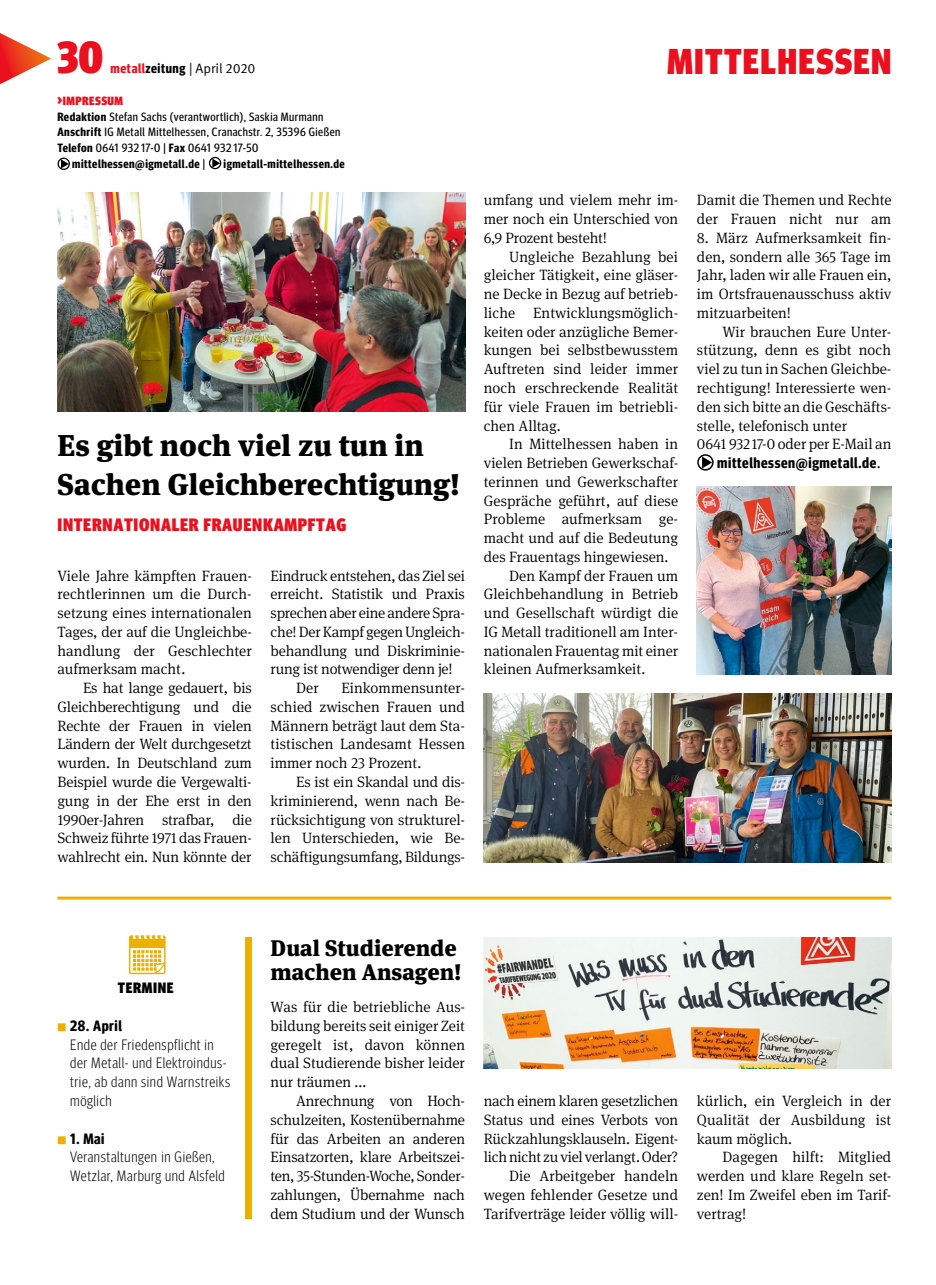
<style>
.page{position:relative;width:936px;height:1285px;background:#fff}
.page>*{position:absolute;margin:0;border:0;box-sizing:border-box;transform-origin:0 0}
.t1{font:900 condensed 45px "Meta Head IGMT";color:#ec101f}
.t2{font:900 condensed 36px "Meta Head IGMT";letter-spacing:.04em;color:#ec101f}
.t3{font:900 30px/39px "Meta Serif IGMT";color:#000}
.t4{font:900 22.5px/24px "Meta Serif IGMT";color:#000}
.t5{font:900 condensed 18px "Meta Head IGMT";letter-spacing:.04em;color:#ec101f}
.t6{font:300 15px/18.8px "Meta Serif IGMT";color:#000;text-align:justify}
.t7{font:300 condensed 15px/18.8px "Meta Head IGMT";letter-spacing:.04em;color:#000}
.t8{font:700 15px "Meta Headline Cond OT";letter-spacing:.04em;color:#000}
.t9{font:300 15px "Meta Serif IGMT";letter-spacing:-.02em;color:#000}
.t10{font:900 condensed 15px "Meta Head IGMT";letter-spacing:.04em;color:#000}
.t11{font:13.5px "Meta IGMT";color:#000}
.t12{font:12px "Meta Headline Cond OT";letter-spacing:.04em;color:#000}
.t13{font:700 12px "Meta Headline Cond OT";letter-spacing:.04em;color:#000}
.t14{font:900 condensed 12px "Meta Head IGMT";letter-spacing:.04em;color:#ec101f}
.s1{font-family:"Meta Headline Cond OT";font-weight:700;color:#ec101f}
.s2{font-family:"Meta Headline Cond OT";font-weight:700}
.s3{font-size:13.5px}
.s4{font-weight:700}
.s5{font-weight:400}
.s6{font-family:"Meta Serif IGMT";font-weight:300}
.s7{font-family:"Meta IGMT";font-size:10.5px;color:#edb000}
</style>
<div class="page">
<hr style="left:57px;top:896px;width:834px;height:3px;background:#edb000">
<img style="left:57px;top:193px;width:408px;height:218px">
<div style="left:58px;top:158px;width:12px;height:12px;border:1px solid #000;border-radius:50%"></div>
<svg style="left:61px;top:159px;width:8px;height:9px"></svg>
<div style="left:209px;top:157px;width:12px;height:12px;border:1px solid #000;border-radius:50%"></div>
<svg style="left:212px;top:158px;width:8px;height:10px"></svg>
<svg style="left:0;top:33px;width:51px;height:51px"></svg>
<img style="left:483px;top:693px;width:408px;height:168px">
<img style="left:697px;top:486px;width:194px;height:188px">
<img style="left:483px;top:937px;width:408px;height:131px">
<div style="left:246px;top:936px;width:6px;height:282px;background:#edb000"></div>
<svg style="left:129px;top:935px;width:37px;height:40px"></svg>
<div style="left:697px;top:454px;width:16px;height:16px;border:1px solid #000;border-radius:50%"></div>
<svg style="left:702px;top:456px;width:10px;height:12px"></svg>
<h1 class="t1" style="left:57px;top:21px;width:47px">30</h1>
<p class="t11" style="left:111px;top:58px;width:146px"><span class="s1">metall</span><span class="s2">zeitung</span> | April 2020</p>
<p class="t14" style="left:57px;top:91px;width:67px"><span class="s3">&gt;</span>IMPRESSUM</p>
<p class="t12" style="left:57px;top:109px;width:267px"><span class="s4">Redaktion</span> Stefan Sachs (verantwortlich), Saskia Murmann</p>
<p class="t12" style="left:57px;top:125px;width:284px"><span class="s4">Anschrift</span> IG Metall Mittelhessen, Cranachstr. 2, 35396 Gießen</p>
<p class="t12" style="left:57px;top:141px;width:202px"><span class="s4">Telefon</span> 0641 932 17-0 | <span class="s4">Fax</span> 0641 932 17-50</p>
<p class="t13" style="left:72px;top:156px;width:134px">mittelhessen@igmetall.de <span class="s5">|</span></p>
<p class="t13" style="left:224px;top:156px;width:123px">igmetall-mittelhessen.de</p>
<h3 class="t3" style="left:57px;top:422px;width:404px">Es gibt noch viel zu tun in<br>Sachen Gleichberechtigung!</h3>
<p class="t5" style="left:57px;top:510px;width:290px">INTERNATIONALER FRAUENKAMPFTAG</p>
<p class="t6" style="left:57px;top:565px;width:196px">Viele Jahre kämpften Frauen&shy;rechtlerinnen um die Durch&shy;setzung eines internationalen Tages, der auf die Ungleichbe&shy;handlung der Geschlechter aufmerksam macht.</p>
<p class="t6" style="left:57px;top:677px;width:196px;text-indent:26px">Es hat lange gedauert, bis Gleichberechtigung und die Rechte der Frauen in vielen Ländern der Welt durchgesetzt wurden. In Deutschland zum Beispiel wurde die Vergewalti&shy;gung in der Ehe erst in den 1990er-Jahren strafbar, die Schweiz führte 1971 das Frauen&shy;wahlrecht ein. Nun könnte der</p>
<p class="t6" style="left:270px;top:565px;width:196px">Eindruck entstehen, das Ziel sei</p>
<p class="t6" style="left:270px;top:584px;width:196px">erreicht. Statistik und Praxis</p>
<p class="t9" style="left:270px;top:602px;width:196px">sprechen aber eine andere Spra-</p>
<p class="t6" style="left:270px;top:621px;width:196px">che! Der Kampf gegen Ungleich-</p>
<p class="t6" style="left:270px;top:640px;width:196px">behandlung und Diskriminie-</p>
<p class="t6" style="left:270px;top:659px;width:183px">rung ist notwendiger denn je!</p>
<p class="t6" style="left:296px;top:677px;width:24px">Der</p>
<p class="t6" style="left:270px;top:677px;width:196px;text-indent:71px">Einkommensunter&shy;schied zwischen Frauen und Männern beträgt laut dem Sta&shy;tistischen Landesamt Hessen immer noch 23 Prozent.</p>
<p class="t6" style="left:270px;top:771px;width:196px;text-indent:26px">Es ist ein Skandal und dis&shy;kriminierend, wenn nach Be&shy;rücksichtigung von strukturel&shy;len Unterschieden, wie Be&shy;schäftigungsumfang, Bildungs-</p>
<h2 class="t2" style="left:667px;top:33px;width:225px">MITTELHESSEN</h2>
<p class="t6" style="left:484px;top:190px;width:196px">umfang und vielem mehr im&shy;mer noch ein Unterschied von 6,9 Prozent besteht!</p>
<p class="t6" style="left:484px;top:246px;width:196px;text-indent:26px">Ungleiche Bezahlung bei gleicher Tätigkeit, eine gläser&shy;ne Decke in Bezug auf betrieb&shy;liche Entwicklungsmöglich&shy;keiten oder anzügliche Bemer&shy;kungen bei selbstbewusstem Auftreten sind leider immer noch erschreckende Realität für viele Frauen im betriebli&shy;chen Alltag.</p>
<p class="t6" style="left:509px;top:434px;width:170px">In Mittelhessen haben in</p>
<p class="t6" style="left:484px;top:452px;width:196px">vielen Betrieben Gewerkschaf-</p>
<p class="t6" style="left:484px;top:471px;width:196px">terinnen und Gewerkschafter</p>
<p class="t6" style="left:484px;top:490px;width:196px">Gespräche geführt, auf diese</p>
<p class="t6" style="left:484px;top:509px;width:196px">Probleme aufmerksam ge-</p>
<p class="t6" style="left:484px;top:527px;width:196px">macht und auf die Bedeutung</p>
<p class="t6" style="left:484px;top:546px;width:186px">des Frauentags hingewiesen.</p>
<p class="t6" style="left:509px;top:565px;width:170px">Den Kampf der Frauen um</p>
<p class="t6" style="left:484px;top:584px;width:196px">Gleichbehandlung in Betrieb</p>
<p class="t6" style="left:484px;top:602px;width:196px">und Gesellschaft würdigt die</p>
<p class="t6" style="left:484px;top:621px;width:196px">IG Metall traditionell am Inter-</p>
<p class="t6" style="left:484px;top:640px;width:196px">nationalen Frauentag mit einer</p>
<p class="t6" style="left:484px;top:659px;width:163px">kleinen Aufmerksamkeit.</p>
<p class="t6" style="left:697px;top:190px;width:196px">Damit die Themen und Rechte der Frauen nicht nur am</p>
<p class="t6" style="left:697px;top:227px;width:196px">8. März Aufmerksamkeit fin&shy;den, sondern alle 365 Tage im Jahr, laden wir alle Frauen ein, im Ortsfrauenausschuss aktiv mitzuarbeiten!</p>
<p class="t6" style="left:697px;top:321px;width:196px;text-align:left;text-indent:26px">Wir brauchen Eure Unter&shy;stützung, denn es gibt noch viel zu tun in Sachen Gleichbe&shy;rechtigung! Interessierte wen&shy;den sich bitte an die Geschäfts&shy;stelle, telefonisch unter<br>0641 932 17-0 oder per E-Mail an</p>
<p class="t8" style="left:717px;top:453px;width:165px">mittelhessen@igmetall.de<span class="s6">.</span></p>
<p class="t10" style="left:118px;top:975px;width:57px">TERMINE</p>
<p class="t8" style="left:57px;top:1016px;width:66px"><span class="s7">■</span> 28. April</p>
<p class="t7" style="left:70px;top:1033px;width:161px">Ende der Friedenspflicht in der Metall- und Elektroindus&shy;trie, ab dann sind Warnstreiks möglich</p>
<p class="t8" style="left:57px;top:1128px;width:49px"><span class="s7">■</span> 1. Mai</p>
<p class="t7" style="left:70px;top:1146px;width:156px">Veranstaltungen in Gießen,<br>Wetzlar, Marburg und Alsfeld</p>
<h3 class="t4" style="left:270px;top:933px;width:192px">Dual Studierende machen Ansagen!</h3>
<p class="t6" style="left:270px;top:996px;width:196px">Was für die betriebliche Aus&shy;bildung bereits seit einiger Zeit geregelt ist, davon können dual Studierende bisher leider nur träumen ...</p>
<p class="t6" style="left:270px;top:1090px;width:196px;text-indent:26px">Anrechnung von Hoch&shy;schulzeiten, Kostenübernahme für das Arbeiten an anderen Einsatzorten, klare Arbeitszei&shy;ten, 35-Stunden-Woche, Sonder&shy;zahlungen, Übernahme nach dem Studium und der Wunsch</p>
<p class="t6" style="left:483px;top:1090px;width:196px;text-align:right">nach einem klaren gesetzlichen<br>Status und eines Verbots von<br>Rückzahlungsklauseln. Eigent&shy;lich nicht zu viel verlangt. Oder?<br>Die Arbeitgeber handeln wegen fehlender Gesetze und<br>Tarifverträge leider völlig will-</p>
<p class="t6" style="left:697px;top:1090px;width:196px">kürlich, ein Vergleich in der Qualität der Ausbildung ist kaum möglich.</p>
<p class="t6" style="left:697px;top:1146px;width:196px;text-indent:26px">Dagegen hilft: Mitglied werden und klare Regeln set&shy;zen! Im Zweifel eben im Tarif&shy;vertrag!</p>
</div>
